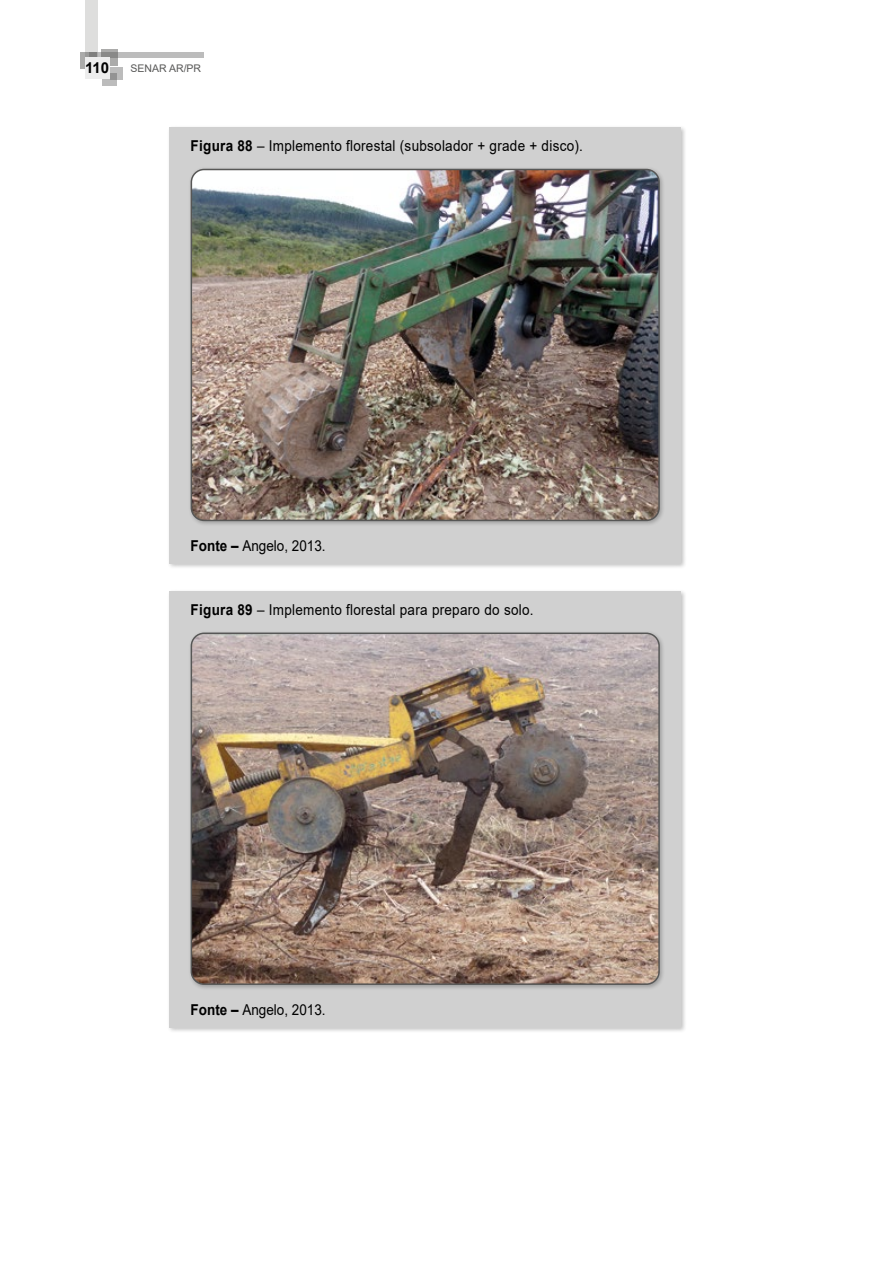
<style>
.page{position:relative;width:893px;height:1263px;background:#fff}
.page>*{position:absolute;margin:0;border:0;box-sizing:border-box;transform-origin:0 0}
.t1{font:15px "Arial";letter-spacing:.02em;color:#000;scale:.9 1}
.t2{font:15px "Arial";color:#000;scale:.9 1}
.t3{font:700 15px "Arial";color:#000}
.t4{font:10.5px "Arial";color:#575756}
.s1{font-weight:700}
</style>
<div class="page">
<svg style="left:102px;top:73px;width:15px;height:12px"></svg>
<svg style="left:111px;top:67px;width:12px;height:12px"></svg>
<div style="left:80px;top:52px;width:17px;height:16px;background:#ababaa"></div>
<svg style="left:101px;top:50px;width:17px;height:16px"></svg>
<svg style="left:97px;top:52px;width:107px;height:6px"></svg>
<svg style="left:85px;top:0;width:12px;height:58px"></svg>
<div style="left:85px;top:58px;width:24px;height:21px;background:#ededed"></div>
<div style="left:167px;top:126px;width:519px;height:443px;background:#000;opacity:.25"></div>
<div style="left:169px;top:128px;width:512px;height:436px;background:#d0d0d0"></div>
<div style="left:188px;top:167px;width:477px;height:360px;background:#000;opacity:.25"></div>
<img style="left:191px;top:169px;width:468px;height:351px">
<div style="left:191px;top:169px;width:469px;height:352px;border:2px solid #575756;border-radius:13px"></div>
<div style="left:167px;top:589px;width:519px;height:444px;background:#000;opacity:.25"></div>
<div style="left:169px;top:591px;width:512px;height:436px;background:#d0d0d0"></div>
<div style="left:188px;top:630px;width:477px;height:360px;background:#000;opacity:.25"></div>
<img style="left:191px;top:633px;width:468px;height:351px">
<div style="left:191px;top:632px;width:469px;height:353px;border:2px solid #575756;border-radius:13px"></div>
<p class="t3" style="left:85px;top:57px;width:26px">110</p>
<p class="t4" style="left:131px;top:61px;width:72px">SENAR AR/PR</p>
<p class="t1" style="left:191px;top:136px;width:437px"><span class="s1">Figura 88</span> – Implemento florestal (subsolador + grade + disco).</p>
<p class="t2" style="left:191px;top:535px;width:152px"><span class="s1">Fonte –</span> Angelo, 2013.</p>
<p class="t1" style="left:191px;top:599px;width:383px"><span class="s1">Figura 89</span> – Implemento florestal para preparo do solo.</p>
<p class="t2" style="left:191px;top:999px;width:152px"><span class="s1">Fonte –</span> Angelo, 2013.</p>
</div>
